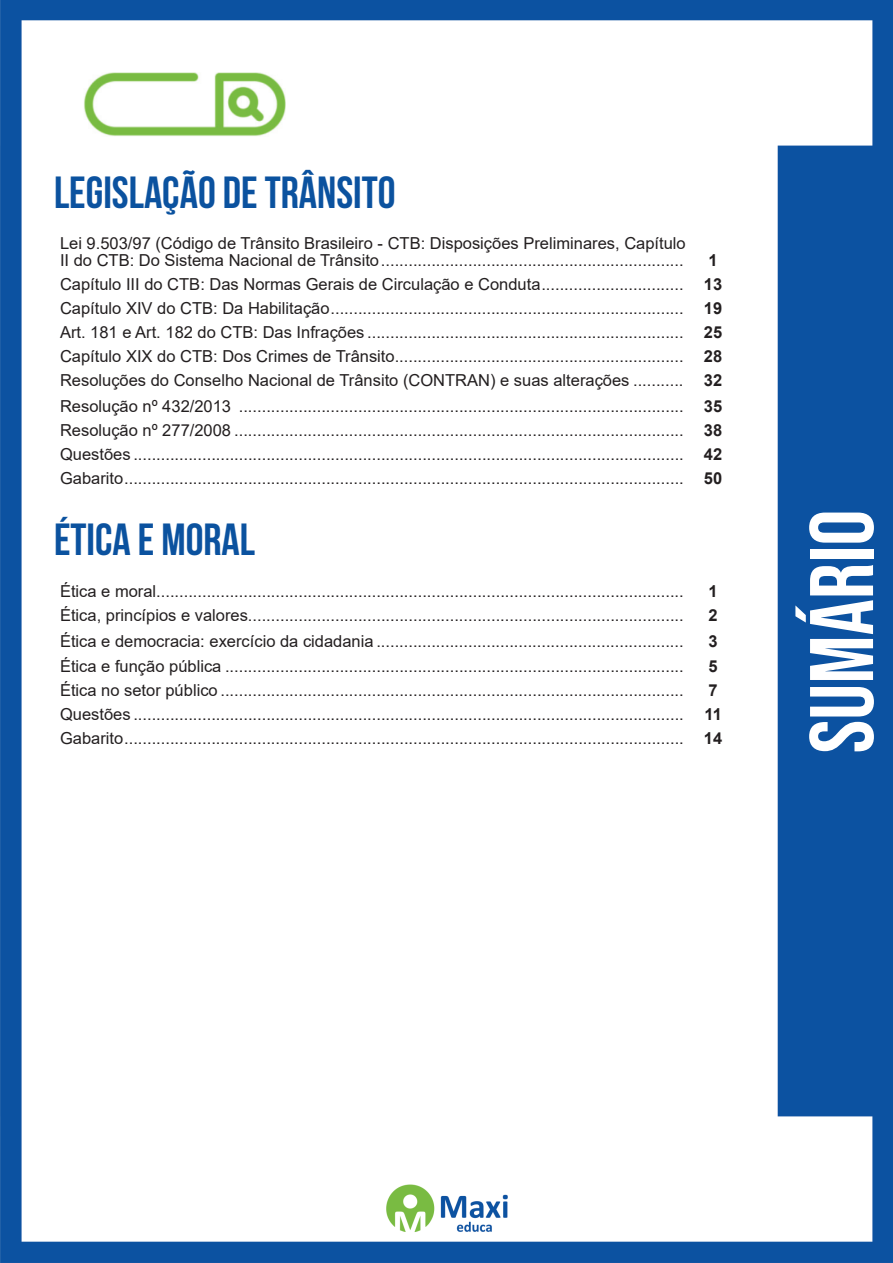
<style>
.page{position:relative;width:893px;height:1263px;background:#fff}
.page>*{position:absolute;margin:0;border:0;box-sizing:border-box;transform-origin:0 0}
.t1{font:90px "Bebas Neue";color:#fff}
.t2{font:700 45px "Bebas Neue";color:#0b529f}
.t3{font:16.5px/24px "Arial";color:#231f20}
.t4{font:700 16.5px "Arial";color:#231f20}
.s1{font-weight:700}
</style>
<div class="page">
<img style="left:0;top:0;width:893px;height:1263px">
<div style="left:55px;top:55px;width:317px;height:121px;background:#fff"></div>
<img style="left:84px;top:72px;width:201px;height:64px">
<h2 class="t2" style="left:54px;top:168px;width:343px">LEGISLAÇÃO DE TRÂNSITO</h2>
<p class="t3" style="left:60px;top:235px;width:627px;line-height:16.5px">Lei 9.503/97 (Código de Trânsito Brasileiro - CTB: Disposições Preliminares, Capítulo<br>II do CTB: Do Sistema Nacional de Trânsito..................................................................</p>
<p class="t3" style="left:60px;top:248px;width:664px;text-indent:648px"><span class="s1">1<br></span>Capítulo III do CTB: Das Normas Gerais de Circulação e Conduta............................... <span class="s1">13<br></span>Capítulo XIV do CTB: Da Habilitação............................................................................. <span class="s1">19<br></span>Art. 181 e Art. 182 do CTB: Das Infrações ..................................................................... <span class="s1">25<br></span>Capítulo XIX do CTB: Dos Crimes de Trânsito............................................................... <span class="s1">28<br></span>Resoluções do Conselho Nacional de Trânsito (CONTRAN) e suas alterações ........... <span class="s1">32</span></p>
<p class="t3" style="left:60px;top:394px;width:664px;text-align:justify">Resolução nº 432/2013 ................................................................................................. <span class="s1">35<br></span>Resolução nº 277/2008 .................................................................................................. <span class="s1">38<br></span>Questões ........................................................................................................................ <span class="s1">42<br></span>Gabarito.......................................................................................................................... <span class="s1">50</span></p>
<h2 class="t2" style="left:54px;top:515px;width:203px">ÉTICA E MORAL</h2>
<p class="t3" style="left:60px;top:579px;width:625px">Ética e moral...................................................................................................................</p>
<p class="t4" style="left:708px;top:579px;width:11px">1</p>
<p class="t3" style="left:60px;top:603px;width:625px">Ética, princípios e valores...............................................................................................</p>
<p class="t4" style="left:708px;top:603px;width:11px">2</p>
<p class="t3" style="left:60px;top:630px;width:625px">Ética e democracia: exercício da cidadania ...................................................................</p>
<p class="t4" style="left:708px;top:630px;width:11px">3</p>
<p class="t3" style="left:60px;top:654px;width:625px">Ética e função pública ....................................................................................................</p>
<p class="t4" style="left:708px;top:654px;width:11px">5</p>
<p class="t3" style="left:60px;top:678px;width:625px">Ética no setor público .....................................................................................................</p>
<p class="t3" style="left:60px;top:678px;width:664px;text-indent:648px"><span class="s1">7<br></span>Questões ........................................................................................................................ <span class="s1">11<br></span>Gabarito.......................................................................................................................... <span class="s1">14</span></p>
<h1 class="t1" style="left:791px;top:753px;width:245px;rotate:-90deg">sumário</h1>
</div>
